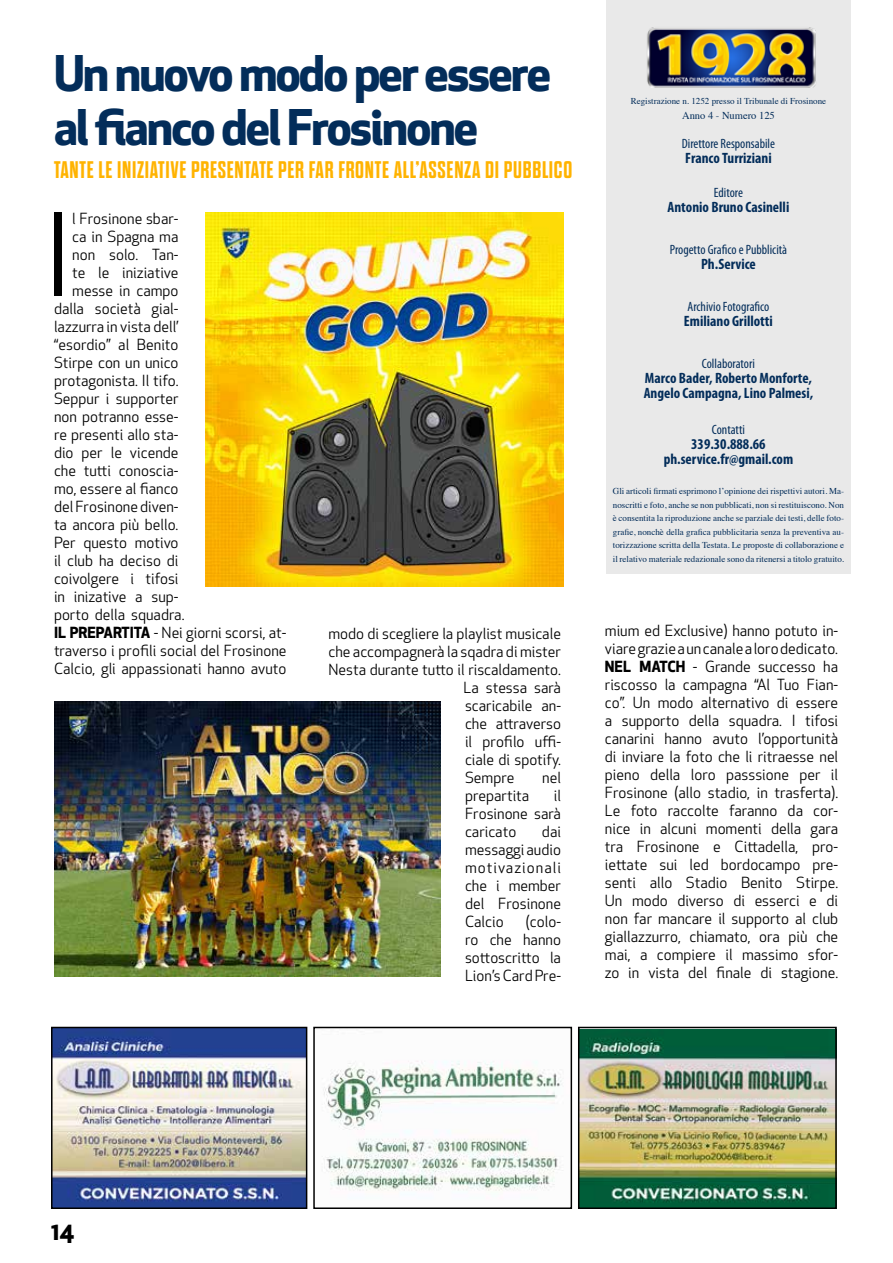
<style>
.page{position:relative;width:893px;height:1263px;background:#fff}
.page>*{position:absolute;margin:0;border:0;box-sizing:border-box;transform-origin:0 0}
.t1{font:111px "Apex New";color:#000}
.t2{font:700 48px/54px "Apex New";letter-spacing:-.04em;color:#032d5a}
.t3{font:700 24px "Dharma Gothic E";letter-spacing:.03em;color:#ffb300}
.t4{font:700 24px "Apex New";color:#000}
.t5{font:15px/18px "Apex New";color:#000;text-align:justify}
.t6{font:700 condensed 15px/15px "Myriad Pro";color:#032d5a}
.t7{font:condensed 13.5px "Myriad Pro";color:#032d5a}
.t8{font:10.5px "Times";color:#032d5a}
.t9{font:9px/13.5px "Times";color:#032d5a;text-align:justify}
.s1{font-weight:700}
</style>
<div class="page">
<div style="left:606px;top:0;width:244px;height:574px;background:#e9e9e9"></div>
<img style="left:647px;top:27px;width:169px;height:61px">
<img style="left:54px;top:1030px;width:250px;height:176px">
<div style="left:51px;top:1027px;width:256px;height:182px;border:2px solid #000"></div>
<img style="left:323px;top:1061px;width:240px;height:130px">
<div style="left:313px;top:1027px;width:259px;height:182px;border:2px solid #000"></div>
<img style="left:581px;top:1030px;width:253px;height:176px">
<div style="left:578px;top:1027px;width:259px;height:182px;border:2px solid #000"></div>
<img style="left:205px;top:212px;width:358px;height:375px">
<img style="left:54px;top:702px;width:386px;height:274px">
<h2 class="t2" style="left:54px;top:44px;width:499px">Un nuovo modo per essere al fianco del Frosinone</h2>
<h3 class="t3" style="left:54px;top:158px;width:520px">TANTE LE INIZIATIVE PRESENTATE PER FAR FRONTE ALL’ASSENZA DI PUBBLICO</h3>
<h1 class="t1" style="left:43px;top:185px;width:30px">I</h1>
<p class="t5" style="left:72px;top:209px;width:108px">l Frosinone sbar-</p>
<p class="t5" style="left:72px;top:227px;width:108px">ca in Spagna ma</p>
<p class="t5" style="left:72px;top:245px;width:108px">non solo. Tan-</p>
<p class="t5" style="left:72px;top:263px;width:108px">te le iniziative</p>
<p class="t5" style="left:72px;top:281px;width:108px">messe in campo</p>
<p class="t5" style="left:54px;top:299px;width:126px">dalla società gial-</p>
<p class="t5" style="left:54px;top:317px;width:126px">lazzurra in vista dell’</p>
<p class="t5" style="left:54px;top:335px;width:126px">“esordio” al Benito</p>
<p class="t5" style="left:54px;top:353px;width:126px">Stirpe con un unico</p>
<p class="t5" style="left:54px;top:371px;width:126px">protagonista. Il tifo.</p>
<p class="t5" style="left:54px;top:389px;width:126px">Seppur i supporter</p>
<p class="t5" style="left:54px;top:407px;width:126px">non potranno esse-</p>
<p class="t5" style="left:54px;top:425px;width:126px">re presenti allo sta-</p>
<p class="t5" style="left:54px;top:443px;width:126px">dio per le vicende</p>
<p class="t5" style="left:54px;top:461px;width:126px">che tutti conoscia-</p>
<p class="t5" style="left:54px;top:479px;width:126px">mo, essere al fianco</p>
<p class="t5" style="left:54px;top:497px;width:126px">del Frosinone diven-</p>
<p class="t5" style="left:54px;top:515px;width:126px">ta ancora più bello.</p>
<p class="t5" style="left:54px;top:533px;width:126px">Per questo motivo</p>
<p class="t5" style="left:54px;top:551px;width:126px">il club ha deciso di</p>
<p class="t5" style="left:54px;top:569px;width:126px">coivolgere i tifosi</p>
<p class="t5" style="left:54px;top:587px;width:126px">in inizative a sup-</p>
<p class="t5" style="left:54px;top:605px;width:132px">porto della squadra.</p>
<p class="t5" style="left:54px;top:623px;width:234px"><span class="s1">IL PREPARTITA</span> - Nei giorni scorsi, at-</p>
<p class="t5" style="left:54px;top:641px;width:234px">traverso i profili social del Frosinone</p>
<p class="t5" style="left:54px;top:659px;width:234px">Calcio, gli appassionati hanno avuto</p>
<p class="t5" style="left:328px;top:624px;width:234px">modo di scegliere la playlist musicale</p>
<p class="t5" style="left:328px;top:642px;width:234px">che accompagnerà la sqadra di mister</p>
<p class="t5" style="left:328px;top:660px;width:234px">Nesta durante tutto il riscaldamento.</p>
<p class="t5" style="left:463px;top:678px;width:99px">La stessa sarà</p>
<p class="t5" style="left:465px;top:696px;width:97px">scaricabile an-</p>
<p class="t5" style="left:465px;top:714px;width:97px">che attraverso</p>
<p class="t5" style="left:465px;top:732px;width:97px">il profilo uffi-</p>
<p class="t5" style="left:465px;top:750px;width:97px">ciale di spotify.</p>
<p class="t5" style="left:465px;top:768px;width:51px">Sempre</p>
<p class="t5" style="left:542px;top:768px;width:20px">nel</p>
<p class="t5" style="left:465px;top:786px;width:66px">prepartita</p>
<p class="t5" style="left:465px;top:786px;width:97px;text-indent:89px">il Frosinone sarà caricato</p>
<p class="t5" style="left:465px;top:822px;width:98px;text-indent:77px">dai messaggi audio motivazionali che i member del Frosinone Calcio</p>
<p class="t5" style="left:465px;top:912px;width:97px;text-indent:61px">(colo&shy;ro che hanno sottoscritto la Lion’s Card Pre-</p>
<p class="t9" style="left:631px;top:94px;width:197px">Registrazione n. 1252 presso il Tribunale di Frosinone</p>
<p class="t8" style="left:682px;top:106px;width:94px">Anno 4 - Numero 125</p>
<p class="t7" style="left:682px;top:135px;width:95px">Direttore Responsabile</p>
<p class="t6" style="left:685px;top:150px;width:88px">Franco Turriziani</p>
<p class="t7" style="left:714px;top:184px;width:31px">Editore</p>
<p class="t6" style="left:668px;top:199px;width:123px">Antonio Bruno Casinelli</p>
<p class="t7" style="left:670px;top:241px;width:119px">Progetto Grafico e Pubblicità</p>
<p class="t6" style="left:701px;top:256px;width:56px">Ph.Service</p>
<p class="t7" style="left:687px;top:298px;width:83px">Archivio Fotografico</p>
<p class="t6" style="left:684px;top:313px;width:90px">Emiliano Grillotti</p>
<p class="t7" style="left:702px;top:355px;width:54px">Collaboratori</p>
<p class="t6" style="left:644px;top:370px;width:171px">Marco Bader, Roberto Monforte,<br>Angelo Campagna, Lino Palmesi,</p>
<p class="t7" style="left:712px;top:421px;width:34px">Contatti</p>
<p class="t6" style="left:664px;top:436px;width:131px;text-align:center">339.30.888.66 ph.service.fr@gmail.com</p>
<p class="t9" style="left:613px;top:484px;width:233px">Gli articoli firmati esprimono l’opinione dei rispettivi autori. Ma&shy;noscritti e foto, anche se non pubblicati, non si restituiscono. Non è consentita la riproduzione anche se parziale dei testi, delle foto&shy;grafie, nonchè della grafica pubblicitaria senza la preventiva au&shy;torizzazione scritta della Testata. Le proposte di collaborazione e il relativo materiale redazionale sono da ritenersi a titolo gratuito.</p>
<p class="t5" style="left:605px;top:622px;width:235px">mium ed Exclusive) hanno potuto in&shy;viare grazie a un canale a loro dedicato.<br><span class="s1">NEL MATCH</span> - Grande successo ha riscosso la campagna “Al Tuo Fian&shy;co”. Un modo alternativo di essere a supporto della squadra. I tifosi canarini hanno avuto l’opportunità di inviare la foto che li ritraesse nel pieno della loro passsione per il Frosinone (allo stadio, in trasferta).<br>Le foto raccolte faranno da cor&shy;nice in alcuni momenti della gara tra Frosinone e Cittadella, pro&shy;iettate sui led bordocampo pre&shy;senti allo Stadio Benito Stirpe.<br>Un modo diverso di esserci e di non far mancare il supporto al club giallazzurro, chiamato, ora più che mai, a compiere il massimo sfor&shy;zo in vista del finale di stagione.</p>
<h3 class="t4" style="left:51px;top:1213px;width:25px">14</h3>
</div>
